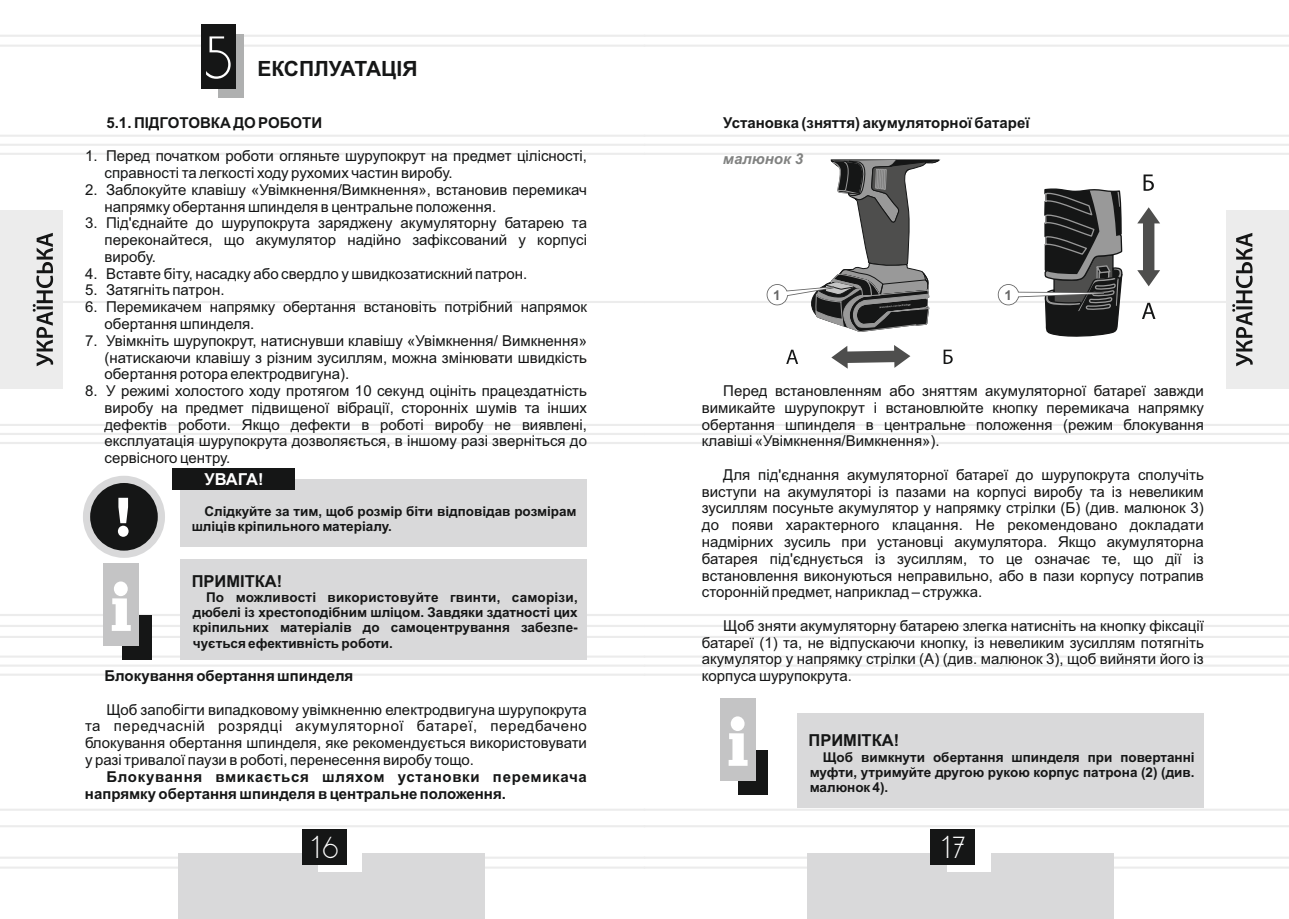
<style>
.page{position:relative;width:1289px;height:919px;background:#fff}
.page>*{position:absolute;margin:0;border:0;box-sizing:border-box;transform-origin:0 0}
.t1{font:52.2px "DS Standart Cyr";color:#fff}
.t2{font:26.25px "DS Standart Cyr";color:#fff}
.t3{font:700 21px "Arial";color:#151616}
.t4{font:700 16.5px "Arial";color:#151616}
.t5{font:700 16.5px "Arial";letter-spacing:-.025em;color:#fff}
.t6{font:15px/16.8px "Arial";color:#151616;text-align:justify}
.t7{font:700 15px/16.8px "Arial";letter-spacing:.025em;color:#151616}
.t8{font:700 15px "Arial";color:#151616}
.t9{font:italic 700 15px "Arial";color:#818281}
.t10{font:700 13.5px/15.1px "Arial";color:#151616;text-align:justify}
.t11{font:700 13.5px "Arial";color:#676767}
</style>
<div class="page">
<hr style="left:644px;top:135px;width:644px;height:2px;background:#ececec">
<hr style="left:644px;top:153px;width:644px;height:2px;background:#ececec">
<hr style="left:644px;top:424px;width:644px;height:2px;background:#ececec">
<hr style="left:644px;top:442px;width:644px;height:2px;background:#ececec">
<hr style="left:644px;top:635px;width:644px;height:3px;background:#ececec">
<hr style="left:644px;top:655px;width:644px;height:2px;background:#ececec">
<hr style="left:644px;top:673px;width:644px;height:2px;background:#ececec">
<hr style="left:644px;top:856px;width:644px;height:2px;background:#ececec">
<hr style="left:644px;top:866px;width:644px;height:2px;background:#ececec">
<hr style="left:644px;top:35px;width:644px;height:2px;background:#ececec">
<hr style="left:644px;top:45px;width:644px;height:2px;background:#ececec">
<hr style="left:644px;top:808px;width:644px;height:2px;background:#ececec">
<hr style="left:644px;top:825px;width:644px;height:2px;background:#ececec">
<hr style="left:644px;top:301px;width:644px;height:2px;background:#ececec">
<hr style="left:0;top:135px;width:644px;height:2px;background:#ececec">
<hr style="left:0;top:144px;width:1288px;height:2px;background:#ececec">
<hr style="left:0;top:153px;width:644px;height:2px;background:#ececec">
<hr style="left:0;top:424px;width:644px;height:2px;background:#ececec">
<hr style="left:0;top:433px;width:1288px;height:2px;background:#ececec">
<hr style="left:0;top:442px;width:644px;height:2px;background:#ececec">
<hr style="left:0;top:635px;width:644px;height:3px;background:#ececec">
<hr style="left:0;top:655px;width:644px;height:2px;background:#ececec">
<hr style="left:0;top:664px;width:1288px;height:3px;background:#f1f1f1">
<hr style="left:0;top:673px;width:644px;height:2px;background:#ececec">
<hr style="left:0;top:856px;width:644px;height:2px;background:#ececec">
<hr style="left:0;top:866px;width:644px;height:2px;background:#ececec">
<hr style="left:0;top:35px;width:644px;height:2px;background:#ececec">
<hr style="left:0;top:45px;width:644px;height:2px;background:#ececec">
<hr style="left:0;top:808px;width:644px;height:2px;background:#ececec">
<hr style="left:0;top:825px;width:644px;height:2px;background:#ececec">
<hr style="left:0;top:301px;width:644px;height:2px;background:#ececec">
<div style="left:178px;top:853px;width:307px;height:65px;background:#d9d9da"></div>
<div style="left:318px;top:832px;width:44px;height:39px;background:#fff"></div>
<div style="left:301px;top:829px;width:45px;height:36px;background:#151616"></div>
<div style="left:0;top:210px;width:62px;height:179px;background:#ececec"></div>
<svg style="left:33px;top:233px;width:20px;height:133px"></svg>
<div style="left:807px;top:853px;width:306px;height:65px;background:#d9d9da"></div>
<div style="left:946px;top:832px;width:44px;height:39px;background:#fff"></div>
<div style="left:930px;top:829px;width:45px;height:36px;background:#151616"></div>
<div style="left:1226px;top:210px;width:62px;height:179px;background:#ececec"></div>
<svg style="left:1232px;top:233px;width:20px;height:133px"></svg>
<div style="left:218px;top:34px;width:26px;height:64px;background:#afb0b0"></div>
<div style="left:201px;top:24px;width:34px;height:64px;background:#151616"></div>
<div style="left:180px;top:479px;width:407px;height:68px;background:#d9d9da"></div>
<div style="left:83px;top:475px;width:82px;height:83px;border:14px solid #d9d9da;border-radius:50%"></div>
<div style="left:90px;top:483px;width:68px;height:67px;background:#151616;border-radius:50%"></div>
<svg style="left:118px;top:497px;width:11px;height:39px"></svg>
<div style="left:172px;top:468px;width:122px;height:21px;background:#151616"></div>
<div style="left:122px;top:615px;width:29px;height:44px;background:#151616"></div>
<div style="left:103px;top:563px;width:36px;height:83px;background:#c4c4c5"></div>
<svg style="left:0;top:581px;width:1288px;height:50px"></svg>
<div style="left:180px;top:559px;width:407px;height:100px;background:#d9d9da"></div>
<svg style="left:786px;top:349px;width:12px;height:15px"></svg>
<svg style="left:943px;top:349px;width:9px;height:15px"></svg>
<div style="left:738px;top:750px;width:30px;height:44px;background:#151616"></div>
<div style="left:719px;top:698px;width:36px;height:83px;background:#c4c4c5"></div>
<svg style="left:728px;top:716px;width:19px;height:49px"></svg>
<div style="left:797px;top:713px;width:406px;height:95px;background:#d9d9da"></div>
<svg style="left:1137px;top:207px;width:23px;height:79px"></svg>
<svg style="left:1142px;top:303px;width:13px;height:16px"></svg>
<svg style="left:1143px;top:174px;width:10px;height:17px"></svg>
<svg style="left:997px;top:188px;width:126px;height:149px"></svg>
<svg style="left:766px;top:159px;width:173px;height:173px"></svg>
<svg style="left:831px;top:345px;width:79px;height:23px"></svg>
<h1 class="t1" style="left:205px;top:37px;width:28px">5</h1>
<h3 class="t3" style="left:257px;top:60px;width:162px">ЕКСПЛУАТАЦІЯ</h3>
<p class="t8" style="left:106px;top:117px;width:217px">5.1. ПІДГОТОВКА ДО РОБОТИ</p>
<p class="t6" style="left:105px;top:149px;width:484px;text-indent:-19px">1. Перед початком роботи огляньте шурупокрут на предмет цілісності, справності та легкості ходу рухомих частин виробу.</p>
<p class="t6" style="left:105px;top:182px;width:484px;text-indent:-19px">2. Заблокуйте клавішу «Увімкнення/Вимкнення», встановив перемикач напрямку обертання шпинделя в центральне положення.</p>
<p class="t6" style="left:105px;top:216px;width:484px;text-indent:-19px">3. Під'єднайте до шурупокрута заряджену акумуляторну батарею та переконайтеся, що акумулятор надійно зафіксований у корпусі виробу.</p>
<p class="t6" style="left:85px;top:266px;width:444px">4. Вставте біту, насадку або свердло у швидкозатискний патрон.</p>
<p class="t6" style="left:85px;top:283px;width:141px">5. Затягніть патрон.</p>
<p class="t6" style="left:105px;top:300px;width:484px;text-indent:-19px">6. Перемикачем напрямку обертання встановіть потрібний напрямок обертання шпинделя.</p>
<p class="t6" style="left:105px;top:333px;width:484px;text-indent:-19px">7. Увімкніть шурупокрут, натиснувши клавішу «Увімкнення/ Вимкнення» (натискаючи клавішу з різним зусиллям, можна змінювати швидкість обертання ротора електродвигуна).</p>
<p class="t6" style="left:104px;top:384px;width:484px;text-indent:-19px">8. У режимі холостого ходу протягом 10 секунд оцініть працездатність виробу на предмет підвищеної вібрації, сторонніх шумів та інших дефектів роботи. Якщо дефекти в роботі виробу не виявлені, експлуатація шурупокрута дозволяється, в іншому разі зверніться до сервісного центру.</p>
<p class="t5" style="left:204px;top:473px;width:60px">УВАГА!</p>
<p class="t10" style="left:192px;top:505px;width:386px;text-indent:13px">Слідкуйте за тим, щоб розмір біти відповідав розмірам шліців кріпильного матеріалу.</p>
<p class="t4" style="left:192px;top:574px;width:92px">ПРИМІТКА!</p>
<p class="t10" style="left:193px;top:591px;width:386px;text-indent:13px">По можливості використовуйте гвинти, саморізи, дюбелі із хрестоподібним шліцом. Завдяки здатності цих кріпильних матеріалів до самоцентрування забезпе&shy;чується ефективність роботи.</p>
<p class="t8" style="left:104px;top:670px;width:250px">Блокування обертання шпинделя</p>
<p class="t6" style="left:85px;top:702px;width:503px;text-indent:21px">Щоб запобігти випадковому увімкненню електродвигуна шурупокрута та передчасній розрядці акумуляторної батареї, передбачено блокування обертання шпинделя, яке рекомендується використовувати у разі тривалої паузи в роботі, перенесення виробу тощо.</p>
<p class="t7" style="left:85px;top:769px;width:503px;text-indent:21px">Блокування вмикається шляхом установки перемикача напрямку обертання шпинделя в центральне положення.</p>
<p class="t8" style="left:723px;top:117px;width:308px">Установка (зняття) акумуляторної батареї</p>
<p class="t9" style="left:723px;top:153px;width:82px">малюнок 3</p>
<p class="t11" style="left:773px;top:290px;width:9px">1</p>
<p class="t11" style="left:1004px;top:290px;width:9px">1</p>
<p class="t6" style="left:702px;top:384px;width:503px;text-indent:21px">Перед встановленням або зняттям акумуляторної батареї завжди вимикайте шурупокрут і встановлюйте кнопку перемикача напрямку обертання шпинделя в центральне положення (режим блокування клавіші «Увімкнення/Вимкнення»).</p>
<p class="t6" style="left:702px;top:467px;width:503px;text-indent:21px">Для під'єднання акумуляторної батареї до шурупокрута сполучіть виступи на акумуляторі із пазами на корпусі виробу та із невеликим зусиллям посуньте акумулятор у напрямку стрілки (Б) (див. малюнок 3) до появи характерного клацання. Не рекомендовано докладати надмірних зусиль при установці акумулятора. Якщо акумуляторна батарея під'єднується із зусиллям, то це означає те, що дії із встановлення виконуються неправильно, або в пази корпусу потрапив сторонній предмет, наприклад – стружка.</p>
<p class="t6" style="left:702px;top:618px;width:503px;text-indent:21px">Щоб зняти акумуляторну батарею злегка натисніть на кнопку фіксації батареї (1) та, не відпускаючи кнопку, із невеликим зусиллям потягніть акумулятор у напрямку стрілки (А) (див. малюнок 3), щоб вийняти його із корпуса шурупокрута.</p>
<p class="t4" style="left:808px;top:734px;width:92px">ПРИМІТКА!</p>
<p class="t10" style="left:809px;top:750px;width:386px;text-indent:13px">Щоб вимкнути обертання шпинделя при повертанні муфти, утримуйте другою рукою корпус патрона (2) (див. малюнок 4).</p>
<h2 class="t2" style="left:311px;top:836px;width:28px">16</h2>
<h2 class="t2" style="left:941px;top:836px;width:25px">17</h2>
</div>
